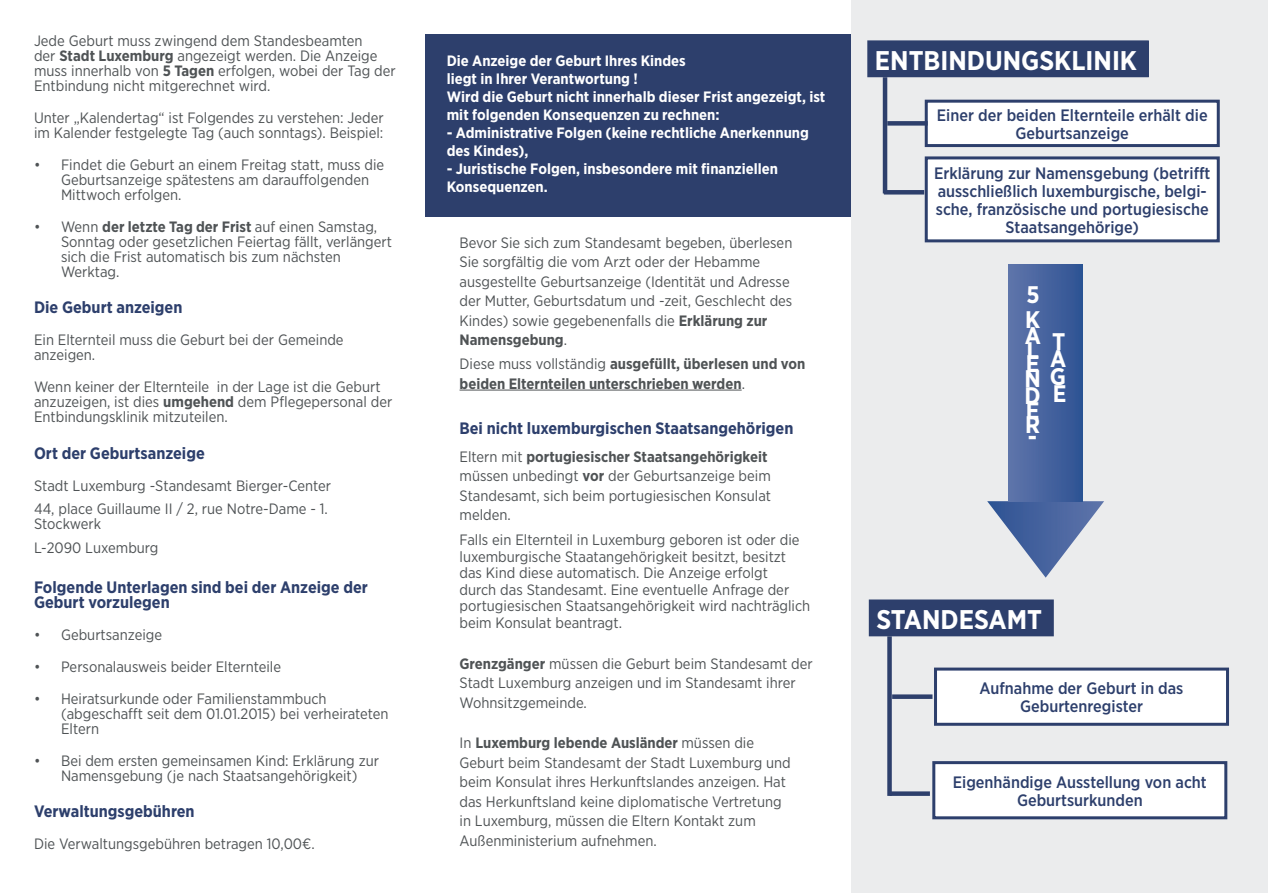
<style>
.page{position:relative;width:1268px;height:893px;background:#fff}
.page>*{position:absolute;margin:0;border:0;box-sizing:border-box;transform-origin:0 0}
.TITLE_SMALL{font:700 27px "Gotham Narrow";color:#fff}
.t1{font:700 24px/25.3px "Gotham Narrow";color:#fff}
.TITLE_SMALL-2{font:500 16.5px/18px "Gotham Narrow";color:#2d3f6c;text-align:center}
.t2{font:700 16.5px/15px "Gotham Narrow";color:#2d3f6c}
.t3{font:15px/15px "Gotham Narrow";color:#4f5355}
.t4{font:700 15px/18px "Gotham Narrow";color:#fff}
.t5{font:700 15px/19.5px "Gotham Narrow";color:#4f5355}
.s1{font-weight:700}
.s2{font-weight:400}
</style>
<div class="page">
<div style="left:850px;top:0;width:417px;height:893px;background:#ebeced"></div>
<hr style="left:459px;top:390px;width:282px;height:1px;background:#4f5355">
<div style="left:425px;top:34px;width:426px;height:182px;background:#2d3f6c"></div>
<div style="left:867px;top:41px;width:280px;height:35px;background:#2d3f6c"></div>
<div style="left:867px;top:40px;width:281px;height:37px;border:2px solid #2d3f6c"></div>
<div style="left:869px;top:600px;width:183px;height:36px;background:#2d3f6c"></div>
<div style="left:868px;top:599px;width:185px;height:37px;border:2px solid #2d3f6c"></div>
<div style="left:935px;top:669px;width:292px;height:55px;background:#fff"></div>
<div style="left:933px;top:668px;width:295px;height:58px;border:3px solid #2d3f6c"></div>
<div style="left:933px;top:763px;width:292px;height:55px;background:#fff"></div>
<div style="left:932px;top:761px;width:294px;height:58px;border:3px solid #2d3f6c"></div>
<svg style="left:987px;top:501px;width:116px;height:77px"></svg>
<div style="left:1008px;top:264px;width:74px;height:237px;background:linear-gradient(to right,#6075ab,#2f5494)"></div>
<div style="left:926px;top:101px;width:291px;height:45px;background:#fff"></div>
<div style="left:924px;top:100px;width:295px;height:47px;border:3px solid #2d3f6c"></div>
<div style="left:926px;top:158px;width:291px;height:83px;background:#fff"></div>
<div style="left:924px;top:156px;width:295px;height:86px;border:3px solid #2d3f6c"></div>
<div style="left:882px;top:77px;width:5px;height:116px;background:#2d3f6c"></div>
<svg style="left:887px;top:636px;width:4px;height:160px"></svg>
<div style="left:891px;top:694px;width:41px;height:5px;background:#2d3f6c"></div>
<div style="left:889px;top:791px;width:40px;height:5px;background:#2d3f6c"></div>
<div style="left:887px;top:121px;width:40px;height:5px;background:#2d3f6c"></div>
<div style="left:883px;top:190px;width:41px;height:5px;background:#2d3f6c"></div>
<p class="t3" style="left:34px;top:33px;width:363px">Jede Geburt muss zwingend dem Standesbeamten<br>der <span class="s1">Stadt Luxemburg</span> angezeigt werden. Die Anzeige muss innerhalb von <span class="s1">5 Tagen</span> erfolgen, wobei der Tag der Entbindung nicht mitgerechnet wird.</p>
<p class="t3" style="left:34px;top:110px;width:351px">Unter „Kalendertag“ ist Folgendes zu verstehen: Jeder im Kalender festgelegte Tag (auch sonntags). Beispiel:</p>
<p class="t3" style="left:61px;top:157px;width:324px;text-indent:-27px">• Findet die Geburt an einem Freitag statt, muss die<br>Geburtsanzeige spätestens am darauffolgenden<br>Mittwoch erfolgen.</p>
<p class="t3" style="left:61px;top:219px;width:332px;text-indent:-27px">• Wenn <span class="s1">der letzte Tag der Frist</span> auf einen Samstag, Sonntag oder gesetzlichen Feiertag fällt, verlängert sich die Frist automatisch bis zum nächsten Werktag.</p>
<p class="t2" style="left:34px;top:300px;width:150px">Die Geburt anzeigen</p>
<p class="t3" style="left:34px;top:332px;width:311px">Ein Elternteil muss die Geburt bei der Gemeinde anzeigen.</p>
<p class="t3" style="left:34px;top:379px;width:360px">Wenn keiner der Elternteile in der Lage ist die Geburt anzuzeigen, ist dies <span class="s1">umgehend</span> dem Pflegepersonal der<br>Entbindungsklinik mitzuteilen.</p>
<p class="t2" style="left:34px;top:445px;width:172px">Ort der Geburtsanzeige</p>
<p class="t3" style="left:34px;top:478px;width:298px">Stadt Luxemburg -Standesamt Bierger-Center</p>
<p class="t3" style="left:34px;top:501px;width:295px">44, place Guillaume II / 2, rue Notre-Dame - 1.<br>Stockwerk</p>
<p class="t3" style="left:34px;top:540px;width:126px">L-2090 Luxemburg</p>
<p class="t2" style="left:34px;top:580px;width:335px">Folgende Unterlagen sind bei der Anzeige der<br>Geburt vorzulegen</p>
<p class="t3" style="left:34px;top:627px;width:130px">• Geburtsanzeige</p>
<p class="t3" style="left:34px;top:659px;width:248px">• Personalausweis beider Elternteile</p>
<p class="t3" style="left:61px;top:691px;width:329px;text-indent:-27px">• Heiratsurkunde oder Familienstammbuch (abgeschafft seit dem 01.01.2015) bei verheirateten<br>Eltern</p>
<p class="t3" style="left:34px;top:753px;width:346px;text-align:center">• Bei dem ersten gemeinsamen Kind: Erklärung zur<br>Namensgebung (je nach Staatsangehörigkeit)</p>
<p class="t2" style="left:34px;top:804px;width:162px">Verwaltungsgebühren</p>
<p class="t3" style="left:34px;top:836px;width:282px">Die Verwaltungsgebühren betragen 10,00€.</p>
<p class="t4" style="left:446px;top:52px;width:240px">Die Anzeige der Geburt Ihres Kindes</p>
<p class="t4" style="left:446px;top:70px;width:192px">liegt in Ihrer Verantwortung !</p>
<p class="t4" style="left:446px;top:88px;width:380px">Wird die Geburt nicht innerhalb dieser Frist angezeigt, ist mit folgenden Konsequenzen zu rechnen:</p>
<p class="t4" style="left:446px;top:124px;width:363px">- Administrative Folgen (keine rechtliche Anerkennung des Kindes),</p>
<p class="t4" style="left:446px;top:160px;width:333px">- Juristische Folgen, insbesondere mit finanziellen<br>Konsequenzen.</p>
<p class="t3" style="left:459px;top:232px;width:334px;line-height:19.5px">Bevor Sie sich zum Standesamt begeben, überlesen Sie sorgfältig die vom Arzt oder der Hebamme ausgestellte Geburtsanzeige (Identität und Adresse der Mutter, Geburtsdatum und -zeit, Geschlecht des Kindes) sowie gegebenenfalls die <span class="s1">Erklärung zur Namensgebung</span>.</p>
<p class="t5" style="left:459px;top:354px;width:347px"><span class="s2">Diese muss vollständig</span> ausgefüllt, überlesen und von beiden Elternteilen unterschrieben werden<span class="s2">.</span></p>
<p class="t2" style="left:459px;top:420px;width:335px">Bei nicht luxemburgischen Staatsangehörigen</p>
<p class="t3" style="left:459px;top:447px;width:313px;line-height:19.5px">Eltern mit <span class="s1">portugiesischer Staatsangehörigkeit </span>müssen unbedingt <span class="s1">vor</span> der Geburtsanzeige beim Standesamt, sich beim portugiesischen Konsulat melden.</p>
<p class="t3" style="left:459px;top:532px;width:352px;line-height:16.5px">Falls ein Elternteil in Luxemburg geboren ist oder die luxemburgische Staatangehörigkeit besitzt, besitzt das Kind diese automatisch. Die Anzeige erfolgt<br>durch das Standesamt. Eine eventuelle Anfrage der portugiesischen Staatsangehörigkeit wird nachträglich beim Konsulat beantragt.</p>
<p class="t3" style="left:459px;top:653px;width:355px;line-height:19.5px"><span class="s1">Grenzgänger</span> müssen die Geburt beim Standesamt der<br>Stadt Luxemburg anzeigen und im Standesamt ihrer<br>Wohnsitzgemeinde.</p>
<p class="t3" style="left:459px;top:733px;width:333px;line-height:19.5px">In <span class="s1">Luxemburg lebende Ausländer</span> müssen die Geburt beim Standesamt der Stadt Luxemburg und beim Konsulat ihres Herkunftslandes anzeigen. Hat das Herkunftsland keine diplomatische Vertretung in Luxemburg, müssen die Eltern Kontakt zum Außenministerium aufnehmen.</p>
<p class="TITLE_SMALL" style="left:874px;top:43px;width:264px">ENTBINDUNGSKLINIK</p>
<p class="TITLE_SMALL-2" style="left:936px;top:106px;width:272px">Einer der beiden Elternteile erhält die<br>Geburtsanzeige</p>
<p class="TITLE_SMALL-2" style="left:933px;top:164px;width:278px">Erklärung zur Namensgebung (betrifft ausschließlich luxemburgische, belgi&shy;sche, französische und portugiesische Staatsangehörige)</p>
<h2 class="t1" style="left:1024px;top:282px;width:17px">5<br>K</h2>
<h2 class="t1" style="left:1024px;top:323px;width:18px">A</h2>
<h2 class="t1" style="left:1026px;top:337px;width:14px">L</h2>
<h2 class="t1" style="left:1025px;top:351px;width:15px">E</h2>
<h2 class="t1" style="left:1024px;top:369px;width:43px;line-height:17.4px">N G<br>D</h2>
<h2 class="t1" style="left:1025px;top:397px;width:15px">E</h2>
<h2 class="t1" style="left:1024px;top:412px;width:17px">R</h2>
<h2 class="t1" style="left:1027px;top:424px;width:11px">-</h2>
<h2 class="t1" style="left:1051px;top:329px;width:15px">T</h2>
<h2 class="t1" style="left:1050px;top:341px;width:18px;line-height:35px">A<br>E</h2>
<p class="TITLE_SMALL" style="left:876px;top:602px;width:167px">STANDESAMT</p>
<p class="TITLE_SMALL-2" style="left:979px;top:679px;width:205px">Aufnahme der Geburt in das</p>
<p class="TITLE_SMALL-2" style="left:1019px;top:697px;width:124px">Geburtenregister</p>
<p class="TITLE_SMALL-2" style="left:952px;top:773px;width:255px">Eigenhändige Ausstellung von acht<br>Geburtsurkunden</p>
</div>
